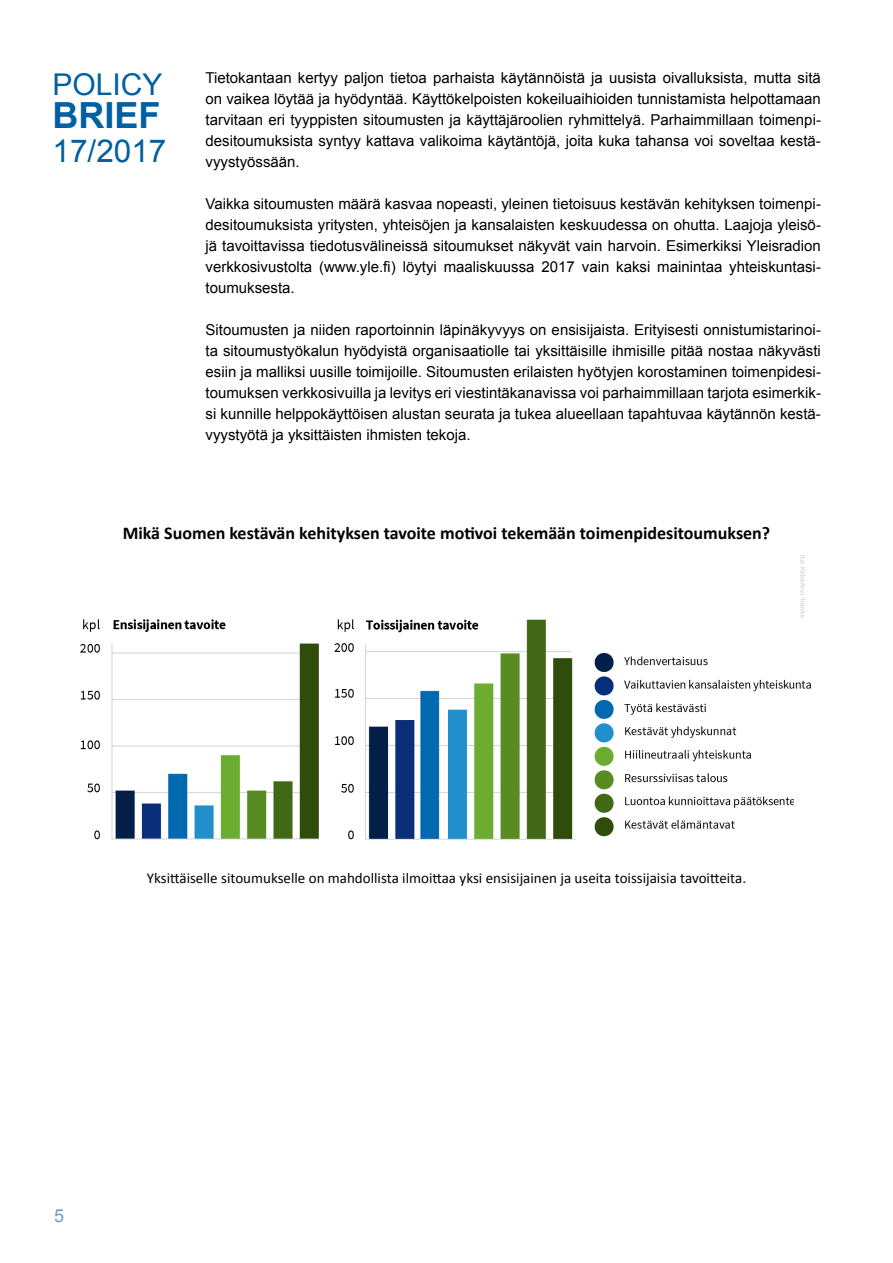
<style>
.page{position:relative;width:893px;height:1263px;background:#fff}
.page>*{position:absolute;margin:0;border:0;box-sizing:border-box;transform-origin:0 0}
.t1{font:700 36px "Arial";color:#0060a2}
.t2{font:31.5px "Arial";color:#0060a2}
.t3{font:30px "Arial";color:#0060a2}
.t4{font:700 18px "Calibri";color:#000}
.t5{font:18px "Arial";color:#0060a2}
.t6{font:15px/21px "Arial";color:#000;text-align:justify}
.t7{font:15px "Calibri";color:#000}
</style>
<div class="page">
<img style="left:80px;top:554px;width:731px;height:286px">
<div style="left:794px;top:746px;width:21px;height:84px;background:#fff"></div>
<h3 class="t3" style="left:52px;top:64px;width:112px">POLICY</h3>
<h1 class="t1" style="left:52px;top:91px;width:109px">BRIEF</h1>
<h2 class="t2" style="left:53px;top:130px;width:115px">17/2017</h2>
<p class="t6" style="left:206px;top:67px;width:617px">Tietokantaan kertyy paljon tietoa parhaista käytännöistä ja uusista oivalluksista, mutta sitä on vaikea löytää ja hyödyntää. Käyttökelpoisten kokeiluaihioiden tunnistamista helpottamaan tarvitaan eri tyyppisten sitoumusten ja käyttäjäroolien ryhmittelyä. Parhaimmillaan toimenpi&shy;desitoumuksista syntyy kattava valikoima käytäntöjä, joita kuka tahansa voi soveltaa kestä&shy;vyystyössään.</p>
<p class="t6" style="left:206px;top:193px;width:617px">Vaikka sitoumusten määrä kasvaa nopeasti, yleinen tietoisuus kestävän kehityksen toimenpi&shy;desitoumuksista yritysten, yhteisöjen ja kansalaisten keskuudessa on ohutta. Laajoja yleisö&shy;jä tavoittavissa tiedotusvälineissä sitoumukset näkyvät vain harvoin. Esimerkiksi Yleisradion verkkosivustolta (www.yle.fi) löytyi maaliskuussa 2017 vain kaksi mainintaa yhteiskuntasi&shy;toumuksesta.</p>
<p class="t6" style="left:206px;top:319px;width:617px">Sitoumusten ja niiden raportoinnin läpinäkyvyys on ensisijaista. Erityisesti onnistumistarinoi&shy;ta sitoumustyökalun hyödyistä organisaatiolle tai yksittäisille ihmisille pitää nostaa näkyvästi esiin ja malliksi uusille toimijoille. Sitoumusten erilaisten hyötyjen korostaminen toimenpidesi&shy;toumuksen verkkosivuilla ja levitys eri viestintäkanavissa voi parhaimmillaan tarjota esimerkik&shy;si kunnille helppokäyttöisen alustan seurata ja tukea alueellaan tapahtuvaa käytännön kestä&shy;vyystyötä ja yksittäisten ihmisten tekoja.</p>
<p class="t4" style="left:123px;top:522px;width:649px">Mikä Suomen kestävän kehityksen tavoite motivoi tekemään toimenpidesitoumuksen?</p>
<p class="t7" style="left:147px;top:869px;width:601px">Yksittäiselle sitoumukselle on mahdollista ilmoittaa yksi ensisijainen ja useita toissijaisia tavoitteita.</p>
<p class="t5" style="left:54px;top:1204px;width:12px">5</p>
</div>
